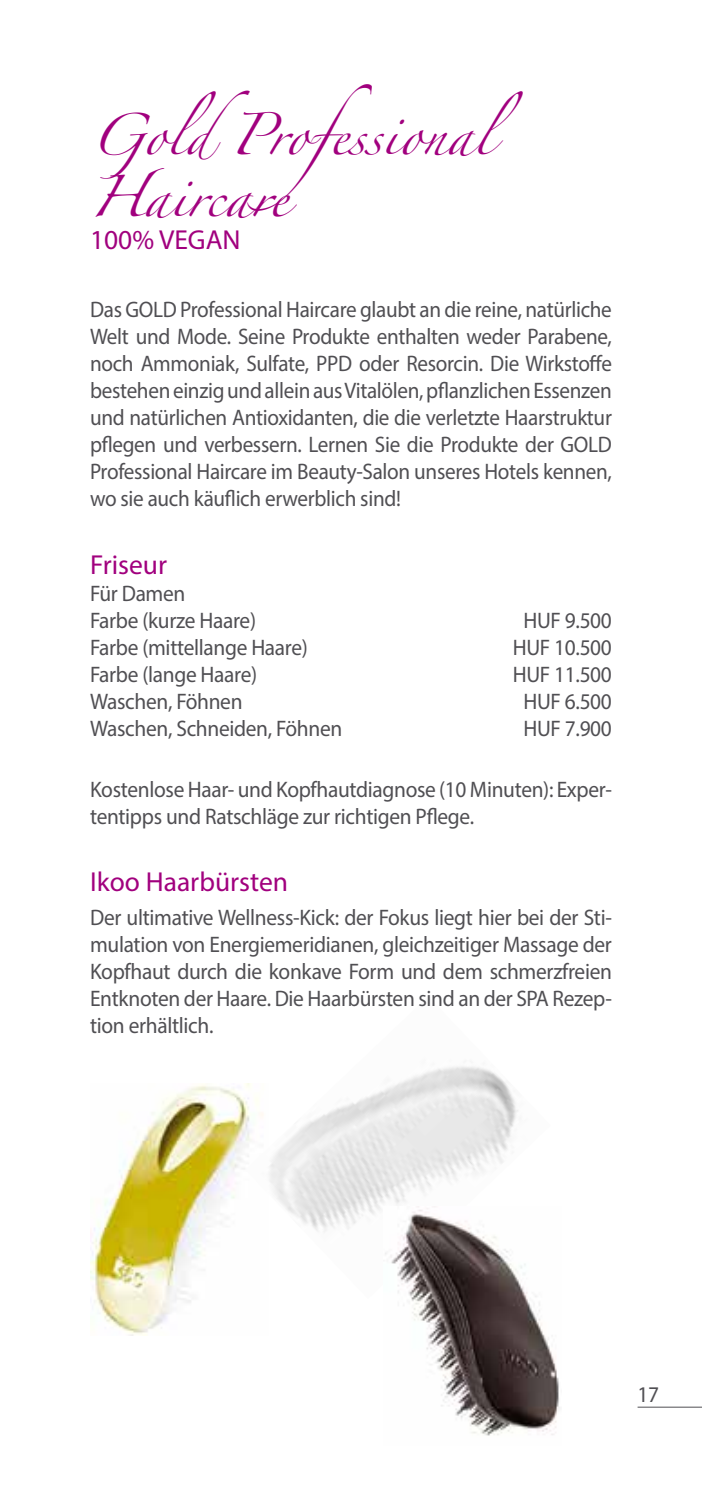
<style>
.page{position:relative;width:702px;height:1489px;background:#fff}
.page>*{position:absolute;margin:0;border:0;box-sizing:border-box;transform-origin:0 0}
.t1{font:37.5px/62.5px "Zapfino";color:#a1007e}
.t2{font:27.5px "Myriad Pro";color:#a1007e}
.t3{font:22.5px/27px "Myriad Pro";letter-spacing:-.015em;color:#504f53;scale:.95 1}
.t4{font:22.5px/27px "Myriad Pro";letter-spacing:-.015em;color:#504f53;text-align:justify;scale:.94 1}
</style>
<div class="page">
<hr style="left:637px;top:1406px;width:65px;height:1px;background:#504f53">
<img style="left:90px;top:1084px;width:155px;height:251px">
<img style="left:245px;top:1066px;width:273px;height:166px">
<img style="left:383px;top:1205px;width:177px;height:231px">
<h1 class="t1" style="left:90px;top:109px;width:434px">GoldProfessional<br>Haircare</h1>
<p class="t2" style="left:90px;top:223px;width:152px">100% VEGAN</p>
<p class="t4" style="left:90px;top:296px;width:556px">Das GOLD Professional Haircare glaubt an die reine, natürliche Welt und Mode. Seine Produkte enthalten weder Parabene, noch Ammoniak, Sulfate, PPD oder Resorcin. Die Wirkstoffe bestehen einzig und allein aus Vitalölen, pflanzlichen Essenzen und natürlichen Antioxidanten, die die verletzte Haarstruktur pflegen und verbessern. Lernen Sie die Produkte der GOLD Professional Haircare im Beauty-Salon unseres Hotels kennen, wo sie auch käuflich erwerblich sind!</p>
<p class="t2" style="left:90px;top:547px;width:79px">Friseur</p>
<p class="t3" style="left:90px;top:579px;width:176px">Für Damen<br>Farbe (kurze Haare)</p>
<p class="t3" style="left:523px;top:606px;width:95px">HUF 9.500</p>
<p class="t3" style="left:90px;top:633px;width:231px">Farbe (mittellange Haare)</p>
<p class="t3" style="left:512px;top:633px;width:106px">HUF 10.500</p>
<p class="t3" style="left:90px;top:660px;width:177px">Farbe (lange Haare)</p>
<p class="t3" style="left:512px;top:660px;width:106px">HUF 11.500</p>
<p class="t3" style="left:90px;top:687px;width:162px">Waschen, Föhnen</p>
<p class="t3" style="left:523px;top:687px;width:95px">HUF 6.500</p>
<p class="t3" style="left:90px;top:714px;width:267px">Waschen, Schneiden, Föhnen</p>
<p class="t3" style="left:523px;top:714px;width:95px">HUF 7.900</p>
<p class="t3" style="left:90px;top:775px;width:551px">Kostenlose Haar- und Kopfhautdiagnose (10 Minuten): Exper&shy;tentipps und Ratschläge zur richtigen Pflege.</p>
<p class="t2" style="left:90px;top:864px;width:199px">Ikoo Haarbürsten</p>
<p class="t3" style="left:90px;top:903px;width:551px;text-align:justify">Der ultimative Wellness-Kick: der Fokus liegt hier bei der Sti&shy;mulation von Energiemeridianen, gleichzeitiger Massage der Kopfhaut durch die konkave Form und dem schmerzfreien Entknoten der Haare. Die Haarbürsten sind an der SPA Rezep&shy;tion erhältlich.</p>
<p class="t3" style="left:637px;top:1380px;width:24px">17</p>
</div>
